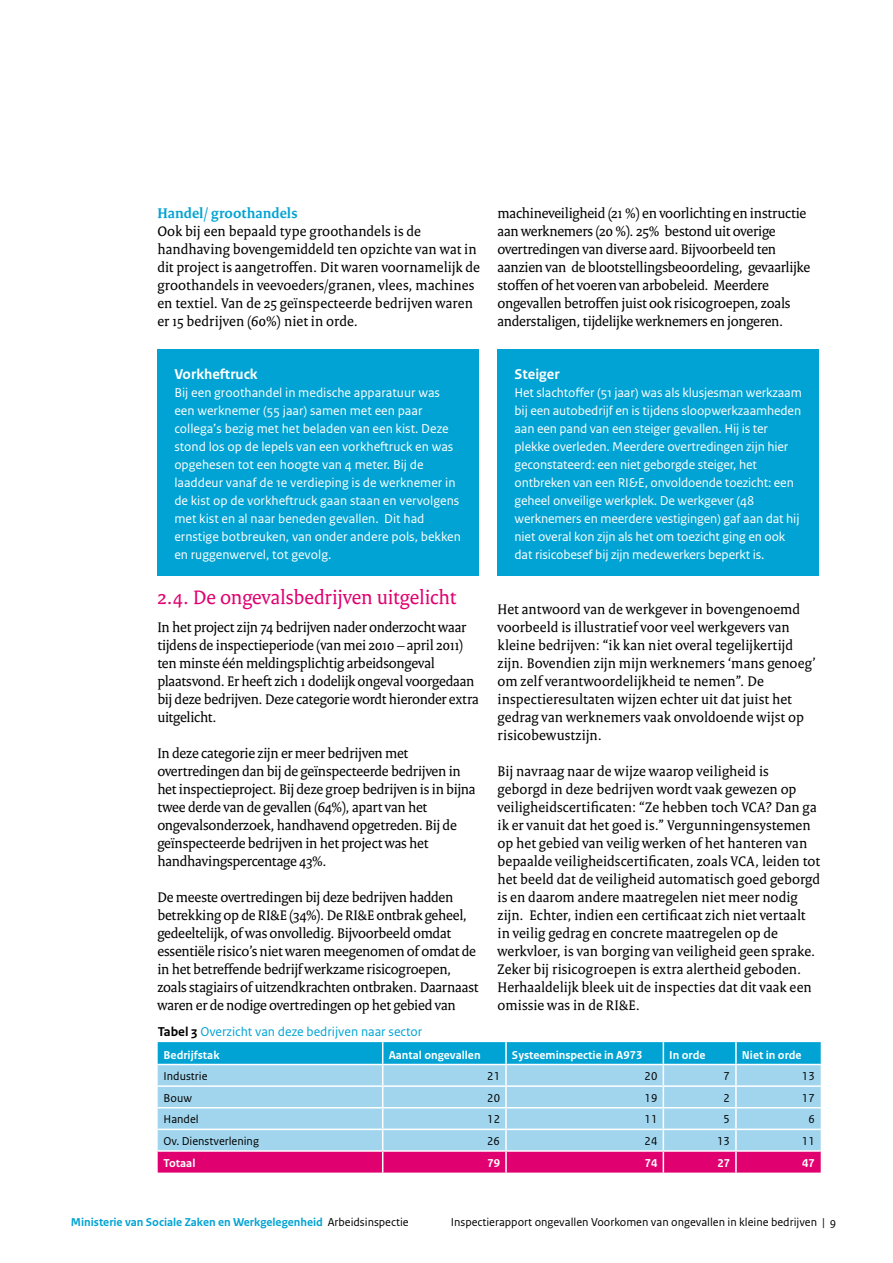
<style>
.page{position:relative;width:893px;height:1263px;background:#fff}
.page>*{position:absolute;margin:0;border:0;box-sizing:border-box;transform-origin:0 0}
.t1{font:21px "Rijksoverheid Serif";letter-spacing:-.005em;color:#e00070}
.t2{font:15px/18px "Rijksoverheid Serif";color:#000}
.t3{font:700 15px "Rijksoverheid Serif";letter-spacing:.005em;color:#00a3d3}
.t4{font:700 15px "Rijksoverheid Sans Text";color:#fff}
.t5{font:13.5px/18px "Rijksoverheid Sans Text";letter-spacing:-.01em;color:#fff}
.t6{font:13.5px "Rijksoverheid Sans Text";color:#00a3d3}
.t7{font:12px "Rijksoverheid Sans Text";color:#000}
.t8{font:700 12px "Rijksoverheid Sans Text";color:#fff}
.t9{font:700 12px "Rijksoverheid Sans Text";color:#00a3d3}
.s1{font-weight:700;color:#000}
.s2{font-weight:400;color:#000}
</style>
<div class="page">
<div style="left:157px;top:350px;width:322px;height:226px;background:#00a3d3"></div>
<div style="left:497px;top:350px;width:322px;height:226px;background:#00a3d3"></div>
<svg style="left:158px;top:1042px;width:663px;height:130px;background:#96aed6"></svg>
<hr style="left:736px;top:1150px;width:85px;height:2px;background:#fff">
<hr style="left:735px;top:1152px;width:2px;height:20px;background:#fff">
<p class="t3" style="left:157px;top:204px;width:142px">Handel/ groothandels</p>
<p class="t2" style="left:157px;top:222px;width:324px">Ook bij een bepaald type groothandels is de handhaving bovengemiddeld ten opzichte van wat in dit project is aangetroffen. Dit waren voornamelijk de groothandels in veevoeders/granen, vlees, machines en textiel. Van de 25 geïnspecteerde bedrijven waren er 15 bedrijven (60%) niet in orde.</p>
<p class="t4" style="left:174px;top:366px;width:85px">Vorkheftruck</p>
<p class="t5" style="left:174px;top:384px;width:288px">Bij een groothandel in medische apparatuur was een werknemer (55 jaar) samen met een paar collega’s bezig met het beladen van een kist. Deze stond los op de lepels van een vorkheftruck en was opgehesen tot een hoogte van 4 meter. Bij de laaddeur vanaf de 1e verdieping is de werknemer in de kist op de vorkheftruck gaan staan en vervolgens met kist en al naar beneden gevallen. Dit had ernstige botbreuken, van onder andere pols, bekken en ruggenwervel, tot gevolg.</p>
<h1 class="t1" style="left:157px;top:585px;width:300px">2.4. De ongevalsbedrijven uitgelicht</h1>
<p class="t2" style="left:157px;top:618px;width:323px">In het project zijn 74 bedrijven nader onderzocht waar tijdens de inspectieperiode (van mei 2010 – april 2011) ten minste één meldingsplichtig arbeidsongeval plaatsvond. Er heeft zich 1 dodelijk ongeval voorgedaan bij deze bedrijven. Deze categorie wordt hieronder extra uitgelicht.</p>
<p class="t2" style="left:157px;top:744px;width:320px">In deze categorie zijn er meer bedrijven met overtredingen dan bij de geïnspecteerde bedrijven in het inspectieproject. Bij deze groep bedrijven is in bijna twee derde van de gevallen (64%), apart van het ongevalsonderzoek, handhavend opgetreden. Bij de geïnspecteerde bedrijven in het project was het handhavingspercentage 43%.</p>
<p class="t2" style="left:157px;top:888px;width:323px">De meeste overtredingen bij deze bedrijven hadden betrekking op de RI&amp;E (34%). De RI&amp;E ontbrak geheel, gedeeltelijk, of was onvolledig. Bijvoorbeeld omdat essentiële risico’s niet waren meegenomen of omdat de in het betreffende bedrijf werkzame risicogroepen, zoals stagiairs of uitzendkrachten ontbraken. Daarnaast waren er de nodige overtredingen op het gebied van</p>
<p class="t2" style="left:497px;top:204px;width:314px">machineveiligheid (21 %) en voorlichting en instructie aan werknemers (20 %). 25% bestond uit overige overtredingen van diverse aard. Bijvoorbeeld ten aanzien van de blootstellingsbeoordeling, gevaarlijke stoffen of het voeren van arbobeleid. Meerdere ongevallen betroffen juist ook risicogroepen, zoals anderstaligen, tijdelijke werknemers en jongeren.</p>
<p class="t4" style="left:514px;top:366px;width:47px">Steiger</p>
<p class="t5" style="left:514px;top:384px;width:289px">Het slachtoffer (51 jaar) was als klusjesman werkzaam bij een autobedrijf en is tijdens sloopwerkzaamheden aan een pand van een steiger gevallen. Hij is ter plekke overleden. Meerdere overtredingen zijn hier geconstateerd: een niet geborgde steiger, het ontbreken van een RI&amp;E, onvoldoende toezicht: een geheel onveilige werkplek. De werkgever (48 werknemers en meerdere vestigingen) gaf aan dat hij niet overal kon zijn als het om toezicht ging en ook dat risicobesef bij zijn medewerkers beperkt is.</p>
<p class="t2" style="left:497px;top:600px;width:320px">Het antwoord van de werkgever in bovengenoemd voorbeeld is illustratief voor veel werkgevers van kleine bedrijven: “ik kan niet overal tegelijkertijd zijn. Bovendien zijn mijn werknemers ‘mans genoeg’ om zelf verantwoordelijkheid te nemen”. De inspectieresultaten wijzen echter uit dat juist het gedrag van werknemers vaak onvoldoende wijst op risicobewustzijn.</p>
<p class="t2" style="left:497px;top:762px;width:324px">Bij navraag naar de wijze waarop veiligheid is geborgd in deze bedrijven wordt vaak gewezen op veiligheidscertificaten: “Ze hebben toch VCA? Dan ga ik er vanuit dat het goed is.” Vergunningensystemen op het gebied van veilig werken of het hanteren van bepaalde veiligheidscertificaten, zoals VCA, leiden tot het beeld dat de veiligheid automatisch goed geborgd is en daarom andere maatregelen niet meer nodig zijn. Echter, indien een certificaat zich niet vertaalt in veilig gedrag en concrete maatregelen op de werkvloer, is van borging van veiligheid geen sprake.<br>Zeker bij risicogroepen is extra alertheid geboden.<br>Herhaaldelijk bleek uit de inspecties dat dit vaak een omissie was in de RI&amp;E.</p>
<p class="t6" style="left:158px;top:1024px;width:266px"><span class="s1">Tabel 3</span> Overzicht van deze bedrijven naar sector</p>
<p class="t8" style="left:164px;top:1048px;width:57px">Bedrijfstak</p>
<p class="t8" style="left:389px;top:1048px;width:93px">Aantal ongevallen</p>
<p class="t8" style="left:512px;top:1048px;width:132px">Systeeminspectie in A973</p>
<p class="t8" style="left:669px;top:1048px;width:38px">In orde</p>
<p class="t8" style="left:742px;top:1048px;width:61px">Niet in orde</p>
<p class="t7" style="left:164px;top:1069px;width:45px">Industrie</p>
<p class="t7" style="left:487px;top:1069px;width:14px">21</p>
<p class="t7" style="left:645px;top:1069px;width:14px">20</p>
<p class="t7" style="left:724px;top:1069px;width:8px">7</p>
<p class="t7" style="left:802px;top:1069px;width:14px">13</p>
<p class="t7" style="left:164px;top:1091px;width:30px">Bouw</p>
<p class="t7" style="left:487px;top:1091px;width:14px">20</p>
<p class="t7" style="left:645px;top:1091px;width:14px">19</p>
<p class="t7" style="left:724px;top:1091px;width:8px">2</p>
<p class="t7" style="left:802px;top:1091px;width:14px">17</p>
<p class="t7" style="left:164px;top:1112px;width:37px">Handel</p>
<p class="t7" style="left:487px;top:1112px;width:14px">12</p>
<p class="t7" style="left:645px;top:1112px;width:14px">11</p>
<p class="t7" style="left:724px;top:1112px;width:8px">5</p>
<p class="t7" style="left:808px;top:1112px;width:8px">6</p>
<p class="t7" style="left:164px;top:1134px;width:97px">Ov. Dienstverlening</p>
<p class="t7" style="left:487px;top:1134px;width:14px">26</p>
<p class="t7" style="left:645px;top:1134px;width:14px">24</p>
<p class="t7" style="left:717px;top:1134px;width:14px">13</p>
<p class="t7" style="left:802px;top:1134px;width:14px">11</p>
<p class="t8" style="left:164px;top:1156px;width:33px">Totaal</p>
<p class="t8" style="left:487px;top:1156px;width:14px">79</p>
<p class="t8" style="left:645px;top:1156px;width:14px">74</p>
<p class="t8" style="left:717px;top:1156px;width:14px">27</p>
<p class="t8" style="left:802px;top:1156px;width:14px">47</p>
<p class="t9" style="left:71px;top:1215px;width:339px">Ministerie van Sociale Zaken en Werkgelegenheid <span class="s2">Arbeidsinspectie</span></p>
<p class="t7" style="left:451px;top:1215px;width:387px">Inspectierapport ongevallen Voorkomen van ongevallen in kleine bedrijven | 9</p>
</div>
